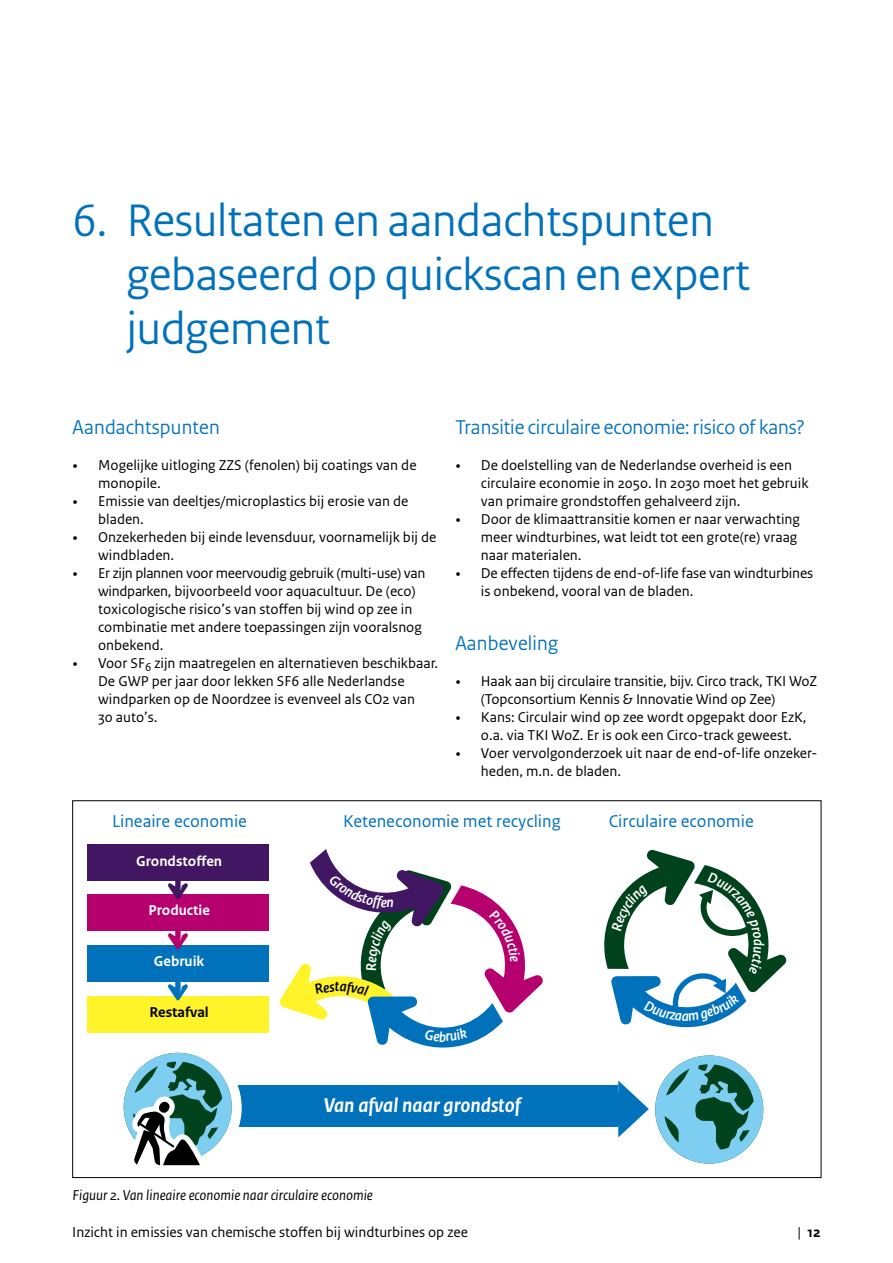
<style>
.page{position:relative;width:893px;height:1263px;background:#fff}
.page>*{position:absolute;margin:0;border:0;box-sizing:border-box;transform-origin:0 0}
._03_RIVM_Hoofdstukko{font:48px/54px "Rijksoverheid Sans Heading";color:#0071bb}
._05_RIVM_Paragraafko{font:21px "Rijksoverheid Sans Heading";color:#0071bb}
.t1{font:italic 700 21px "Rijksoverheid Sans Text";color:#fff}
.t2{font:18px "Rijksoverheid Sans Text";color:#0071bb}
.t3{font:15px/18px "Rijksoverheid Sans Text";color:#000}
._14_RIVM_Fotobijschr{font:italic 15px "Rijksoverheid Sans Text";color:#000}
.t4{font:700 15px "Rijksoverheid Sans Text";color:#fff}
.t5{font:700 15px "Rijksoverheid Sans Text";color:#000}
.t6{font:italic 700 15px "Rijksoverheid Sans Heading";color:#fff}
.s1{font-family:"Rijksoverheid Serif"}
.s2{font-weight:400}
</style>
<div class="page">
<svg style="left:655px;top:1055px;width:108px;height:108px"></svg>
<svg style="left:618px;top:1080px;width:31px;height:57px"></svg>
<div style="left:227px;top:1086px;width:391px;height:41px;background:#0071bb"></div>
<div style="left:113px;top:1043px;width:129px;height:129px;background:#fff;border-radius:50%"></div>
<svg style="left:120px;top:1053px;width:112px;height:126px"></svg>
<div style="left:87px;top:844px;width:182px;height:36px;background:#411663"></div>
<div style="left:87px;top:894px;width:182px;height:36px;background:#b6006d"></div>
<div style="left:87px;top:945px;width:182px;height:36px;background:#0071bb"></div>
<div style="left:87px;top:996px;width:182px;height:36px;background:#fff32a"></div>
<svg style="left:168px;top:880px;width:20px;height:19px"></svg>
<svg style="left:168px;top:930px;width:20px;height:19px"></svg>
<svg style="left:168px;top:981px;width:20px;height:19px"></svg>
<svg style="left:604px;top:849px;width:183px;height:179px"></svg>
<svg style="left:279px;top:849px;width:264px;height:199px"></svg>
<p class="_03_RIVM_Hoofdstukko" style="left:127px;top:194px;width:625px;text-indent:-54px">6. Resultaten en aandachtspunten gebaseerd op quickscan en expert judgement</p>
<p class="_05_RIVM_Paragraafko" style="left:73px;top:415px;width:149px">Aandachtspunten</p>
<p class="t3" style="left:98px;top:456px;width:320px;text-indent:-26px"><span class="s1">•</span> Mogelijke uitloging ZZS (fenolen) bij coatings van de monopile.</p>
<p class="t3" style="left:98px;top:492px;width:312px;text-indent:-26px"><span class="s1">•</span> Emissie van deeltjes/microplastics bij erosie van de bladen.</p>
<p class="t3" style="left:98px;top:528px;width:340px;text-indent:-26px"><span class="s1">•</span> Onzekerheden bij einde levensduur, voornamelijk bij de windbladen.</p>
<p class="t3" style="left:98px;top:564px;width:329px;text-indent:-26px"><span class="s1">•</span> Er zijn plannen voor meervoudig gebruik (multi-use) van windparken, bijvoorbeeld voor aquacultuur. De (eco) toxicologische risico’s van stoffen bij wind op zee in combinatie met andere toepassingen zijn vooralsnog onbekend.</p>
<p class="t3" style="left:98px;top:654px;width:342px;text-indent:-26px"><span class="s1">•</span> Voor SF<sub>6</sub> zijn maatregelen en alternatieven beschikbaar.<br>De GWP per jaar door lekken SF6 alle Nederlandse windparken op de Noordzee is evenveel als CO2 van<br>30 auto’s.</p>
<p class="_05_RIVM_Paragraafko" style="left:455px;top:415px;width:351px">Transitie circulaire economie: risico of kans?</p>
<p class="t3" style="left:481px;top:456px;width:329px;text-indent:-26px"><span class="s1">•</span> De doelstelling van de Nederlandse overheid is een circulaire economie in 2050. In 2030 moet het gebruik van primaire grondstoffen gehalveerd zijn.</p>
<p class="t3" style="left:481px;top:510px;width:321px;text-indent:-26px"><span class="s1">•</span> Door de klimaattransitie komen er naar verwachting meer windturbines, wat leidt tot een grote(re) vraag naar materialen.</p>
<p class="t3" style="left:481px;top:564px;width:334px;text-indent:-26px"><span class="s1">•</span> De effecten tijdens de end-of-life fase van windturbines is onbekend, vooral van de bladen.</p>
<p class="_05_RIVM_Paragraafko" style="left:455px;top:631px;width:104px">Aanbeveling</p>
<p class="t3" style="left:481px;top:672px;width:338px;text-indent:-26px"><span class="s1">•</span> Haak aan bij circulaire transitie, bijv. Circo track, TKI WoZ (Topconsortium Kennis &amp; Innovatie Wind op Zee)</p>
<p class="t3" style="left:481px;top:708px;width:327px;text-indent:-26px"><span class="s1">•</span> Kans: Circulair wind op zee wordt opgepakt door EzK, o.a. via TKI WoZ. Er is ook een Circo-track geweest.</p>
<p class="t3" style="left:481px;top:744px;width:338px;text-indent:-26px"><span class="s1">•</span> Voer vervolgonderzoek uit naar de end-of-life onzeker&shy;heden, m.n. de bladen.</p>
<p class="t2" style="left:112px;top:811px;width:136px">Lineaire economie</p>
<p class="t2" style="left:343px;top:811px;width:219px">Keteneconomie met recycling</p>
<p class="t2" style="left:609px;top:811px;width:147px">Circulaire economie</p>
<p class="t4" style="left:136px;top:852px;width:88px">Grondstoffen</p>
<p class="t4" style="left:148px;top:902px;width:63px">Productie</p>
<p class="t4" style="left:154px;top:953px;width:52px">Gebruik</p>
<p class="t5" style="left:149px;top:1004px;width:61px">Restafval</p>
<p class="t1" style="left:324px;top:1093px;width:198px">Van afval naar grondstof</p>
<p class="_14_RIVM_Fotobijschr" style="left:73px;top:1187px;width:302px">Figuur 2. Van lineaire economie naar circulaire economie</p>
<p class="t6" style="left:682px;top:1008px;width:9px">a</p>
<p class="t3" style="left:72px;top:1223px;width:397px">Inzicht in emissies van chemische stoffen bij windturbines op zee</p>
<p class="t5" style="left:797px;top:1223px;width:25px"><span class="s2">|</span> 12</p>
</div>
